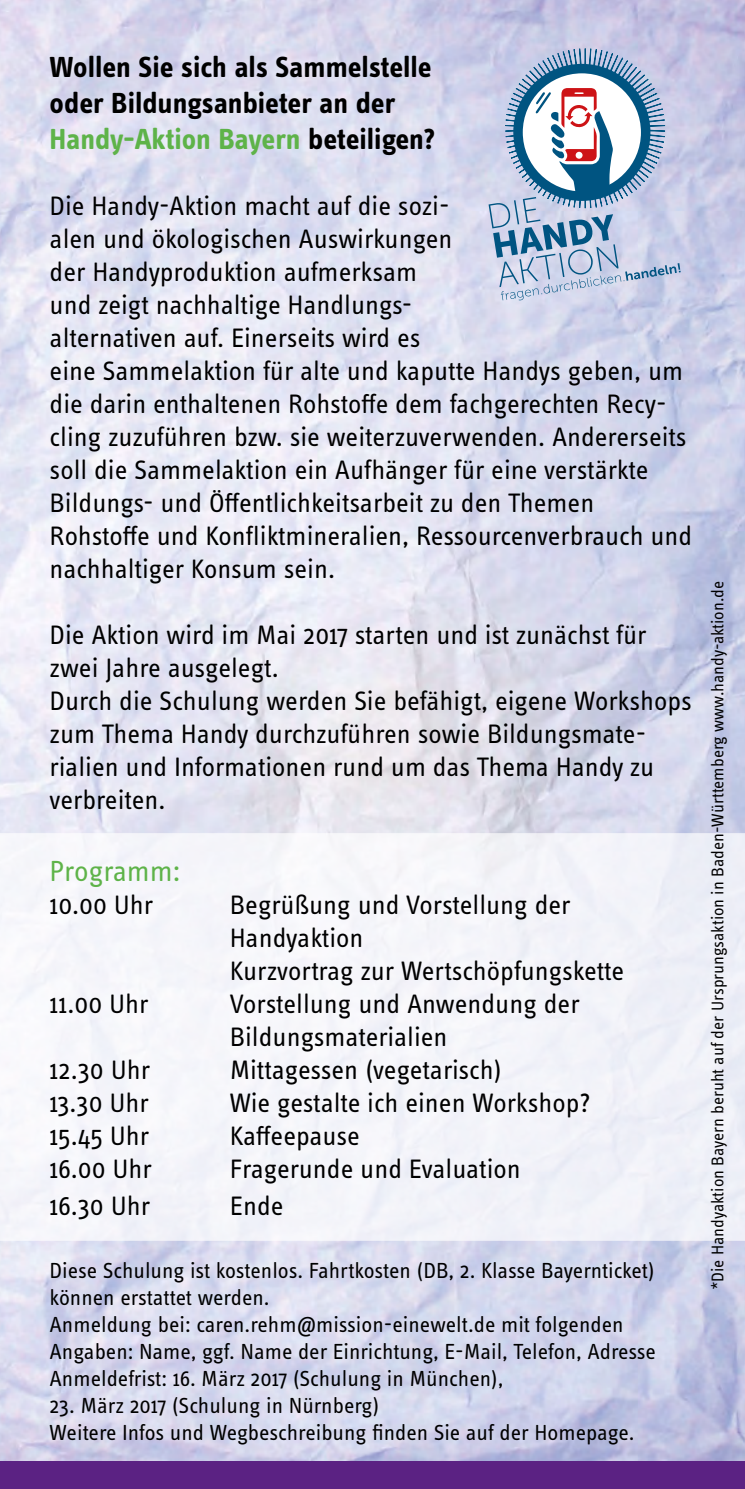
<style>
.page{position:relative;width:745px;height:1489px;background:#fff}
.page>*{position:absolute;margin:0;border:0;box-sizing:border-box;transform-origin:0 0}
.t1{font:700 30px/36px "Info OT Text";color:#000}
.t2{font:30px "Info OT Text";letter-spacing:-.015em;color:#5eb349}
.t3{font:27.5px/33px "Info OT Text";color:#000}
.t4{font:22.5px/27px "Info OT Text";color:#000}
.t5{font:17.5px "Info OT Text";color:#000}
.s1{color:#5eb349}
</style>
<div class="page">
<img style="left:0;top:0;width:744px;height:1461px">
<div style="left:0;top:833px;width:744px;height:407px;background:#f4f4fa"></div>
<svg style="left:488px;top:29px;width:192px;height:271px;background:#acbbd3"></svg>
<div style="left:0;top:1461px;width:744px;height:27px;background:#5b2283"></div>
<p class="t1" style="left:50px;top:48px;width:387px">Wollen Sie sich als Sammelstelle oder Bildungsanbieter an der<br><span class="s1">Handy-Aktion Bayern</span> beteiligen?</p>
<p class="t3" style="left:50px;top:189px;width:643px">Die Handy-Aktion macht auf die sozi-<br>alen und ökologischen Auswirkungen<br>der Handyproduktion aufmerksam<br>und zeigt nachhaltige Handlungs-<br>alternativen auf. Einerseits wird es<br>eine Sammelaktion für alte und kaputte Handys geben, um die darin enthaltenen Rohstoffe dem fachgerechten Recy&shy;cling zuzuführen bzw. sie weiterzuverwenden. Andererseits soll die Sammelaktion ein Aufhänger für eine verstärkte Bildungs- und Öffentlichkeitsarbeit zu den Themen Rohstoffe und Konfliktmineralien, Ressourcenverbrauch und nachhaltiger Konsum sein.</p>
<p class="t3" style="left:50px;top:618px;width:598px">Die Aktion wird im Mai 2017 starten und ist zunächst für zwei Jahre ausgelegt.</p>
<p class="t3" style="left:50px;top:684px;width:643px">Durch die Schulung werden Sie befähigt, eigene Workshops zum Thema Handy durchzuführen sowie Bildungsmate&shy;rialien und Informationen rund um das Thema Handy zu verbreiten.</p>
<p class="t2" style="left:50px;top:852px;width:132px">Programm:</p>
<p class="t3" style="left:50px;top:888px;width:105px">10.00 Uhr</p>
<p class="t3" style="left:230px;top:888px;width:342px">Begrüßung und Vorstellung der<br>Handyaktion</p>
<p class="t3" style="left:230px;top:954px;width:395px">Kurzvortrag zur Wertschöpfungskette</p>
<p class="t3" style="left:50px;top:987px;width:101px">11.00 Uhr</p>
<p class="t3" style="left:230px;top:987px;width:351px">Vorstellung und Anwendung der<br>Bildungsmaterialien</p>
<p class="t3" style="left:50px;top:1053px;width:102px">12.30 Uhr</p>
<p class="t3" style="left:230px;top:1053px;width:273px">Mittagessen (vegetarisch)</p>
<p class="t3" style="left:50px;top:1086px;width:101px">13.30 Uhr</p>
<p class="t3" style="left:230px;top:1086px;width:362px">Wie gestalte ich einen Workshop?</p>
<p class="t3" style="left:50px;top:1119px;width:101px">15.45 Uhr</p>
<p class="t3" style="left:230px;top:1119px;width:131px">Kaffeepause</p>
<p class="t3" style="left:50px;top:1152px;width:104px">16.00 Uhr</p>
<p class="t3" style="left:230px;top:1152px;width:292px">Fragerunde und Evaluation</p>
<p class="t3" style="left:50px;top:1188px;width:102px">16.30 Uhr</p>
<p class="t3" style="left:230px;top:1188px;width:55px">Ende</p>
<p class="t4" style="left:50px;top:1255px;width:606px">Diese Schulung ist kostenlos. Fahrtkosten (DB, 2. Klasse Bayernticket) können erstattet werden.</p>
<p class="t4" style="left:50px;top:1309px;width:607px">Anmeldung bei: caren.rehm@mission-einewelt.de mit folgenden<br>Angaben: Name, ggf. Name der Einrichtung, E-Mail, Telefon, Adresse</p>
<p class="t4" style="left:50px;top:1363px;width:455px">Anmeldefrist: 16. März 2017 (Schulung in München),</p>
<p class="t4" style="left:50px;top:1390px;width:331px">23. März 2017 (Schulung in Nürnberg)</p>
<p class="t4" style="left:50px;top:1417px;width:586px">Weitere Infos und Wegbeschreibung finden Sie auf der Homepage.</p>
<p class="t5" style="left:706px;top:1290px;width:711px;rotate:-90deg">*Die Handyaktion Bayern beruht auf der Ursprungsaktion in Baden-Württemberg www.handy-aktion.de</p>
</div>
